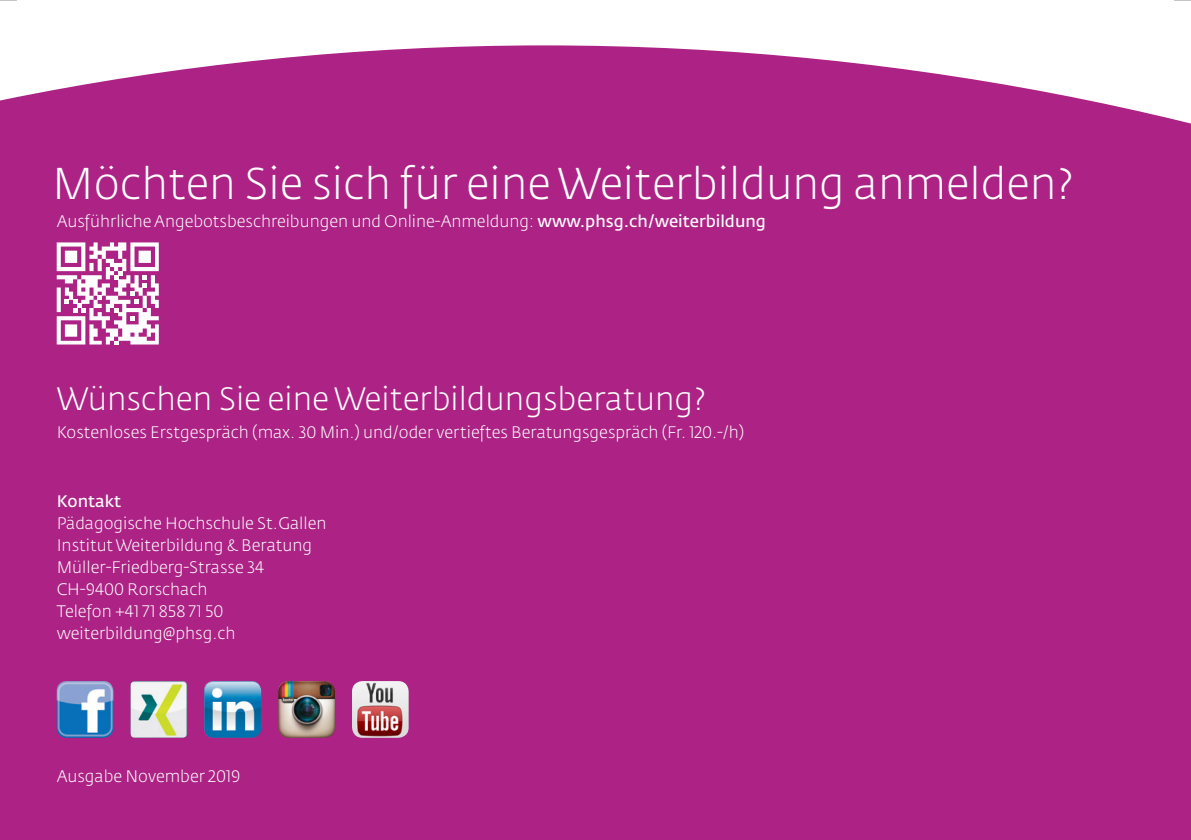
<style>
.page{position:relative;width:1191px;height:840px;background:#fff}
.page>*{position:absolute;margin:0;border:0;box-sizing:border-box;transform-origin:0 0}
.t1{font:300 44px "Fedra Sans Std";color:#fff}
.t2{font:300 32px "Fedra Sans Std";color:#fff}
.t3{font:300 16.4px/22px "Fedra Sans Std";color:#fff}
.s1{font-weight:600}
</style>
<div class="page">
<div style="left:0;top:45px;width:1191px;height:794px;background:#ac2385"></div>
<svg style="left:57px;top:242px;width:102px;height:102px"></svg>
<img style="left:57px;top:680px;width:56px;height:57px">
<img style="left:130px;top:680px;width:57px;height:57px">
<img style="left:204px;top:680px;width:57px;height:57px">
<img style="left:278px;top:680px;width:57px;height:57px">
<img style="left:352px;top:680px;width:57px;height:57px">
<svg style="left:1174px;top:0;width:17px;height:1px"></svg>
<svg style="left:0;top:0;width:17px;height:1px"></svg>
<p class="t1" style="left:52px;top:156px;width:1022px">Möchten Sie sich für eine Weiterbildung anmelden?</p>
<p class="t3" style="left:57px;top:210px;width:710px">Ausführliche Angebotsbeschreibungen und Online-Anmeldung: <span class="s1">www.phsg.ch/weiterbildung</span></p>
<p class="t2" style="left:57px;top:379px;width:650px">Wünschen Sie eine Weiterbildungsberatung?</p>
<p class="t3" style="left:57px;top:421px;width:689px">Kostenloses Erstgespräch (max. 30 Min.) und/oder vertieftes Beratungsgespräch (Fr. 120.-/h)</p>
<p class="t3" style="left:57px;top:489px;width:271px"><span class="s1">Kontakt<br></span>Pädagogische Hochschule St.Gallen<br>Institut Weiterbildung &amp; Beratung<br>Müller-Friedberg-Strasse 34<br>CH-9400 Rorschach<br>Telefon +41 71 858 71 50 weiterbildung@phsg.ch</p>
<p class="t3" style="left:57px;top:764px;width:185px">Ausgabe November 2019</p>
</div>
